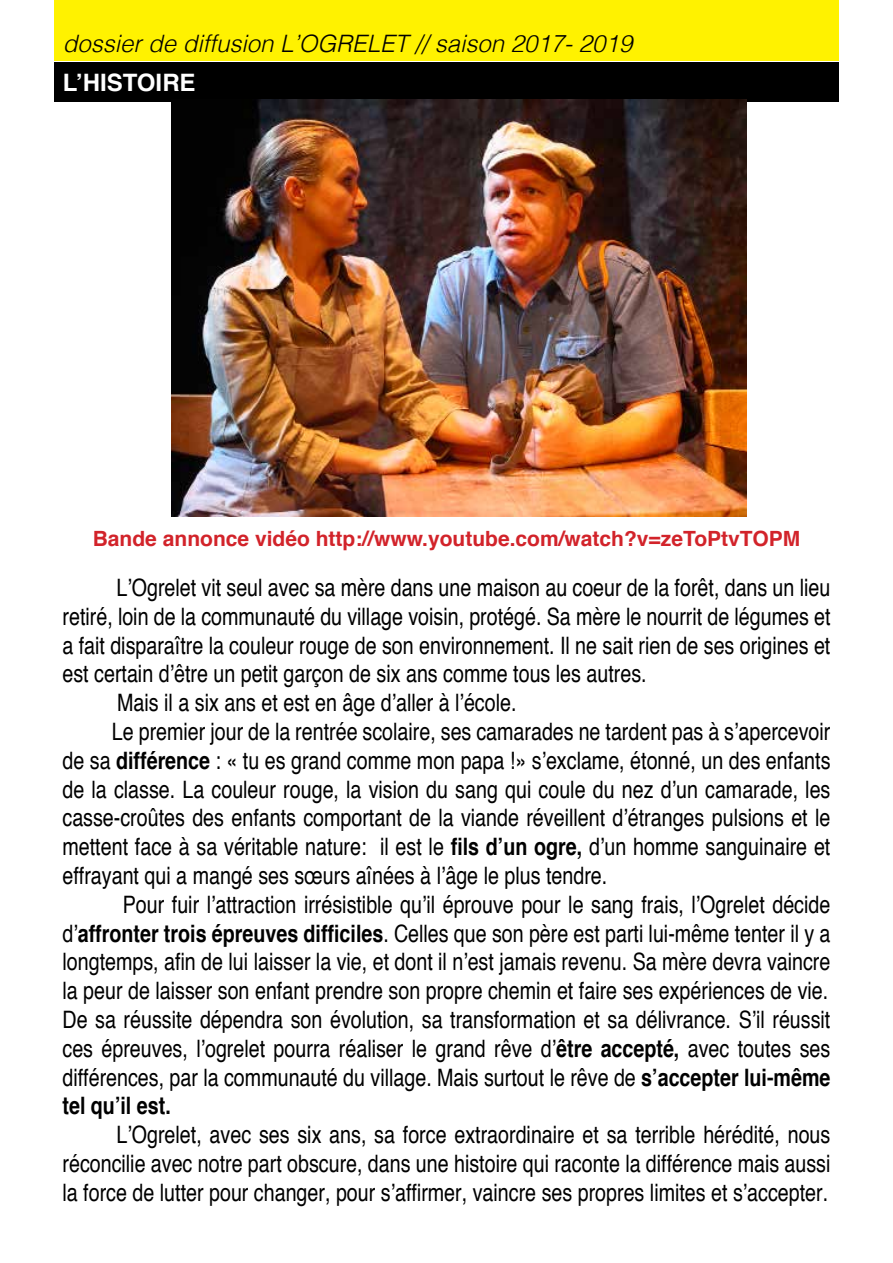
<style>
.page{position:relative;width:893px;height:1263px;background:#fff}
.page>*{position:absolute;margin:0;border:0;box-sizing:border-box;transform-origin:0 0}
.t1{font:condensed 24px/28.8px "Helvetica";color:#000;text-align:justify}
.t2{font:italic 300 24px "Helvetica";color:#000}
.t3{font:700 condensed 24px "Helvetica";color:#000}
.t4{font:700 24px "Helvetica";color:#fff}
.t5{font:700 21px "Helvetica";color:#d2232a}
.s1{font-weight:700}
</style>
<div class="page">
<div style="left:54px;top:0;width:785px;height:61px;background:#fff200"></div>
<div style="left:54px;top:63px;width:785px;height:39px;background:#000"></div>
<img style="left:171px;top:100px;width:575px;height:416px">
<p class="t2" style="left:63px;top:34px;width:571px">dossier de diffusion L’OGRELET // saison 2017- 2019</p>
<p class="t4" style="left:63px;top:73px;width:134px">L’HISTOIRE</p>
<p class="t5" style="left:93px;top:529px;width:709px">Bande annonce vidéo http://www.youtube.com/watch?v=zeToPtvTOPM</p>
<p class="t1" style="left:117px;top:575px;width:715px">L’Ogrelet vit seul avec sa mère dans une maison au coeur de la forêt, dans un lieu</p>
<p class="t1" style="left:63px;top:604px;width:769px">retiré, loin de la communauté du village voisin, protégé. Sa mère le nourrit de légumes et</p>
<p class="t1" style="left:63px;top:633px;width:769px">a fait disparaître la couleur rouge de son environnement. Il ne sait rien de ses origines et</p>
<p class="t1" style="left:63px;top:661px;width:586px">est certain d’être un petit garçon de six ans comme tous les autres.</p>
<p class="t1" style="left:117px;top:690px;width:401px">Mais il a six ans et est en âge d’aller à l’école.</p>
<p class="t1" style="left:112px;top:719px;width:720px">Le premier jour de la rentrée scolaire, ses camarades ne tardent pas à s’apercevoir</p>
<p class="t1" style="left:63px;top:748px;width:769px">de sa <span class="s1">différence</span> : « tu es grand comme mon papa !» s’exclame, étonné, un des enfants</p>
<p class="t1" style="left:63px;top:777px;width:769px">de la classe. La couleur rouge, la vision du sang qui coule du nez d’un camarade, les</p>
<p class="t1" style="left:63px;top:805px;width:769px">casse-croûtes des enfants comportant de la viande réveillent d’étranges pulsions et le</p>
<p class="t1" style="left:63px;top:834px;width:769px">mettent face à sa véritable nature: il est le <span class="s1">fils d’un ogre,</span> d’un homme sanguinaire et</p>
<p class="t1" style="left:63px;top:863px;width:546px">effrayant qui a mangé ses sœurs aînées à l’âge le plus tendre.</p>
<p class="t1" style="left:123px;top:892px;width:709px">Pour fuir l’attraction irrésistible qu’il éprouve pour le sang frais, l’Ogrelet décide</p>
<p class="t1" style="left:63px;top:921px;width:769px">d’<span class="s1">affronter trois épreuves difficiles</span>. Celles que son père est parti lui-même tenter il y a</p>
<p class="t1" style="left:63px;top:949px;width:769px">longtemps, afin de lui laisser la vie, et dont il n’est jamais revenu. Sa mère devra vaincre</p>
<p class="t1" style="left:63px;top:978px;width:767px">la peur de laisser son enfant prendre son propre chemin et faire ses expériences de vie.</p>
<p class="t1" style="left:63px;top:1007px;width:769px">De sa réussite dépendra son évolution, sa transformation et sa délivrance. S’il réussit</p>
<p class="t1" style="left:63px;top:1036px;width:769px">ces épreuves, l’ogrelet pourra réaliser le grand rêve d’<span class="s1">être accepté,</span> avec toutes ses</p>
<p class="t1" style="left:63px;top:1065px;width:769px">différences, par la communauté du village. Mais surtout le rêve de <span class="s1">s’accepter lui-même</span></p>
<p class="t3" style="left:63px;top:1096px;width:110px">tel qu’il est.</p>
<p class="t1" style="left:63px;top:1122px;width:769px;text-indent:54px">L’Ogrelet, avec ses six ans, sa force extraordinaire et sa terrible hérédité, nous réconcilie avec notre part obscure, dans une histoire qui raconte la différence mais aussi la force de lutter pour changer, pour s’affirmer, vaincre ses propres limites et s’accepter.</p>
</div>
